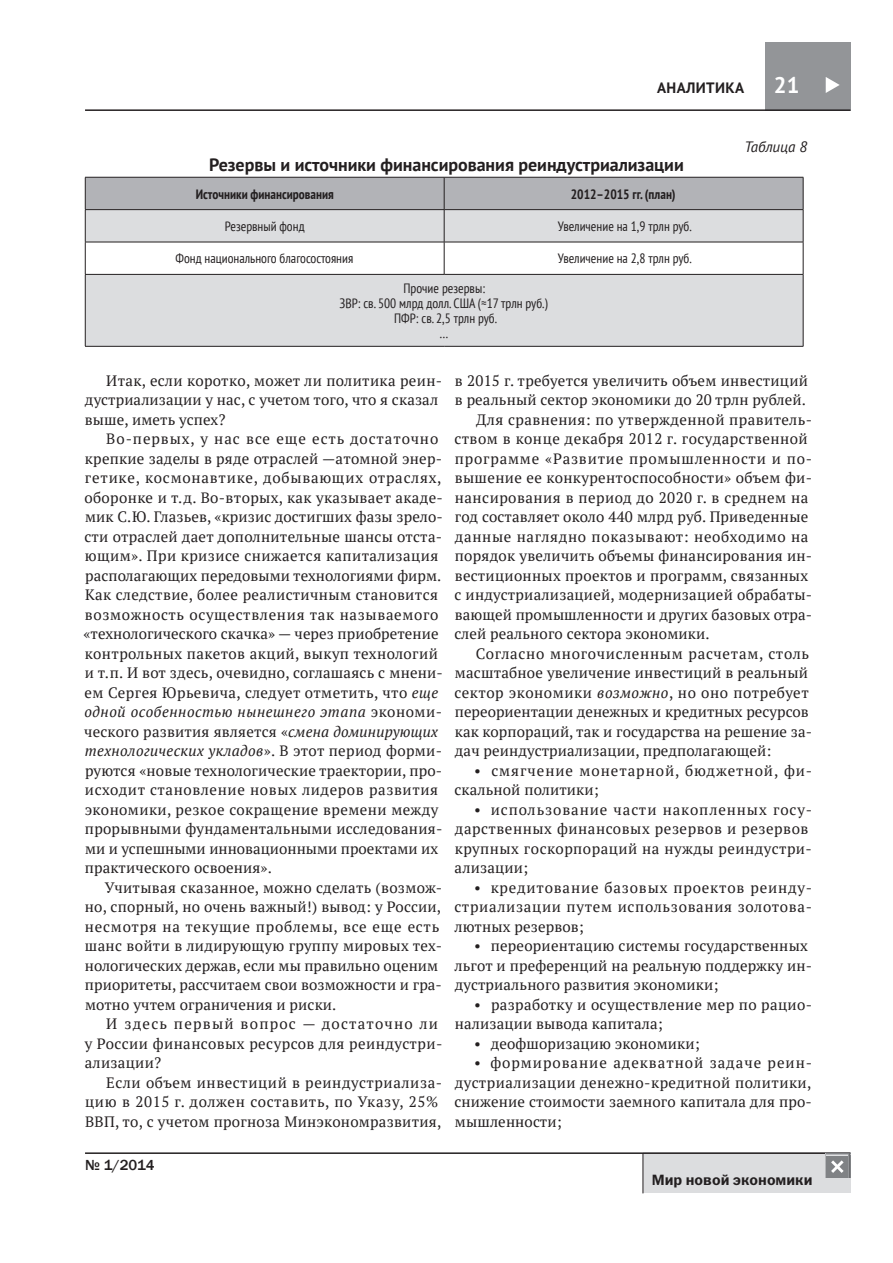
<style>
.page{position:relative;width:893px;height:1263px;background:#fff}
.page>*{position:absolute;margin:0;border:0;box-sizing:border-box;transform-origin:0 0}
.t1{font:700 22.5px "PT Sans";color:#fff}
.t2{font:700 18px "PT Sans";letter-spacing:-.005em;color:#231f20}
.t3{font:15px/19.5px "PT Serif";letter-spacing:.015em;color:#231f20}
.t4{font:15px/19.5px "PT Serif";letter-spacing:.035em;color:#231f20}
.t5{font:15px/19.5px "PT Serif";letter-spacing:.04em;color:#231f20}
.t6{font:15px/19.5px "PT Serif";letter-spacing:.065em;color:#231f20}
.t7{font:15px "PT Serif";letter-spacing:.045em;color:#231f20}
.t8{font:15px "PT Serif";letter-spacing:.055em;color:#231f20}
.t9{font:15px "PT Serif";letter-spacing:.05em;color:#231f20}
.t10{font:15px "Franklin Gothic Demi C";color:#231f20}
.t11{font:700 15px "PT Sans";color:#231f20}
.t12{font:italic 15px "PT Sans";letter-spacing:-.005em;color:#231f20}
.t13{font:500 15px "Franklin Gothic";color:#231f20}
.t14{font:condensed 13.5px/14.9px "PT Sans";color:#231f20;text-align:center}
.t15{font:700 condensed 13.5px "PT Sans";color:#231f20}
.s1{font-style:italic}
</style>
<div class="page">
<div style="left:765px;top:43px;width:85px;height:68px;background:#939598"></div>
<hr style="left:85px;top:109px;width:765px;height:2px;background:#231f20">
<div style="left:643px;top:1152px;width:207px;height:41px;background:#dcdddf"></div>
<hr style="left:643px;top:1153px;width:1px;height:40px;background:#231f20">
<hr style="left:85px;top:1152px;width:765px;height:2px;background:#231f20">
<svg style="left:826px;top:77px;width:14px;height:16px"></svg>
<svg style="left:825px;top:1153px;width:25px;height:25px"></svg>
<div style="left:86px;top:178px;width:717px;height:31px;background:#b2b3b7"></div>
<svg style="left:86px;top:210px;width:717px;height:136px;fill:#dcdddf"></svg>
<hr style="left:444px;top:177px;width:1px;height:32px;background:#231f20">
<hr style="left:803px;top:177px;width:1px;height:32px;background:#231f20">
<hr style="left:85px;top:210px;width:1px;height:32px;background:#231f20">
<hr style="left:444px;top:210px;width:1px;height:32px;background:#231f20">
<hr style="left:803px;top:210px;width:1px;height:32px;background:#231f20">
<hr style="left:85px;top:242px;width:359px;height:1px;background:#231f20">
<hr style="left:85px;top:242px;width:1px;height:32px;background:#231f20">
<hr style="left:444px;top:242px;width:359px;height:1px;background:#231f20">
<hr style="left:444px;top:242px;width:1px;height:32px;background:#231f20">
<hr style="left:803px;top:242px;width:1px;height:32px;background:#231f20">
<hr style="left:85px;top:274px;width:359px;height:1px;background:#231f20">
<hr style="left:85px;top:275px;width:1px;height:71px;background:#231f20">
<hr style="left:444px;top:274px;width:359px;height:1px;background:#231f20">
<hr style="left:803px;top:275px;width:1px;height:71px;background:#231f20">
<hr style="left:85px;top:346px;width:359px;height:1px;background:#231f20">
<hr style="left:444px;top:346px;width:359px;height:1px;background:#231f20">
<hr style="left:85px;top:177px;width:359px;height:1px;background:#231f20">
<hr style="left:85px;top:177px;width:1px;height:32px;background:#231f20">
<hr style="left:444px;top:177px;width:359px;height:1px;background:#231f20">
<hr style="left:85px;top:209px;width:359px;height:1px;background:#231f20">
<hr style="left:444px;top:209px;width:359px;height:1px;background:#231f20">
<p class="t11" style="left:657px;top:78px;width:11px">АНА</p>
<p class="t11" style="left:686px;top:78px;width:21px">ЛИТИКА</p>
<h1 class="t1" style="left:774px;top:70px;width:27px">21</h1>
<p class="t2" style="left:209px;top:153px;width:476px">Резервы и источники финансирования реиндустриализации</p>
<p class="t15" style="left:196px;top:185px;width:140px">Источники финансирования</p>
<p class="t15" style="left:571px;top:185px;width:106px">2012–2015 гг. (план)</p>
<p class="t14" style="left:225px;top:219px;width:81px">Резервный фонд</p>
<p class="t14" style="left:558px;top:219px;width:135px">Увеличение на 1,9 трлн руб.</p>
<p class="t14" style="left:176px;top:251px;width:179px">Фонд национального благосостояния</p>
<p class="t14" style="left:558px;top:251px;width:135px">Увеличение на 2,8 трлн руб.</p>
<p class="t14" style="left:340px;top:281px;width:210px">Прочие резервы:<br>ЗВР: св. 500 млрд долл. США (≈17 трлн руб.)<br>ПФР: св. 2,5 трлн руб.<br>…</p>
<p class="t12" style="left:745px;top:137px;width:64px">Таблица 8</p>
<p class="t3" style="left:85px;top:370px;width:359px;text-indent:21px">Итак, если коротко, может ли политика реин&shy;дустриализации у нас, с учетом того, что я сказал выше, иметь успех?</p>
<p class="t3" style="left:83px;top:429px;width:361px;text-indent:23px">Во-первых, у нас все еще есть достаточно крепкие заделы в ряде отраслей —атомной энер&shy;гетике, космонавтике, добывающих отраслях, оборонке и т.д. Во-вторых, как указывает акаде&shy;мик С.Ю. Глазьев, «кризис достигших фазы зрело&shy;сти отраслей дает дополнительные шансы отста&shy;ющим». При кризисе снижается капитализация располагающих передовыми технологиями фирм.<br>Как следствие, более реалистичным становится возможность осуществления так называемого «технологического скачка» — через приобретение контрольных пакетов акций, выкуп технологий и т.п. И вот здесь, очевидно, соглашаясь с мнени&shy;ем Сергея Юрьевича, следует отметить, что <span class="s1">еще одной особенностью нынешнего этапа</span> экономи&shy;ческого развития является «<span class="s1">смена доминирующих технологических укладов</span>». В этот период форми&shy;руются «новые технологические траектории, про&shy;исходит становление новых лидеров развития экономики, резкое сокращение времени между прорывными фундаментальными исследования&shy;ми и успешными инновационными проектами их практического освоения».</p>
<p class="t3" style="left:85px;top:877px;width:359px;text-indent:20px">Учитывая сказанное, можно сделать (возмож&shy;но, спорный, но очень важный!) вывод: у России, несмотря на текущие проблемы, все еще есть шанс войти в лидирующую группу мировых тех&shy;нологических держав, если мы правильно оценим приоритеты, рассчитаем свои возможности и гра&shy;мотно учтем ограничения и риски.</p>
<p class="t3" style="left:85px;top:1014px;width:359px;text-indent:22px">И здесь первый вопрос — достаточно ли у России финансовых ресурсов для реиндустри&shy;ализации?</p>
<p class="t5" style="left:85px;top:1072px;width:359px;text-indent:21px">Если объем инвестиций в реиндустриализа&shy;цию в 2015 г. должен составить, по Указу, 25%<br>ВВП, то, с учетом прогноза Минэкономразвития,</p>
<p class="t13" style="left:85px;top:1156px;width:71px">№ 1/2014</p>
<p class="t3" style="left:455px;top:370px;width:355px">в 2015 г. требуется увеличить объем инвестиций</p>
<p class="t3" style="left:455px;top:390px;width:353px">в реальный сектор экономики до 20 трлн рублей.</p>
<p class="t3" style="left:476px;top:409px;width:338px">Для сравнения: по утвержденной правитель-</p>
<p class="t4" style="left:454px;top:429px;width:355px">ством в конце декабря 2012 г. государственной</p>
<p class="t8" style="left:455px;top:448px;width:359px">программе «Развитие промышленности и по-</p>
<p class="t3" style="left:455px;top:468px;width:359px">вышение ее конкурентоспособности» объем фи-</p>
<p class="t3" style="left:455px;top:487px;width:355px">нансирования в период до 2020 г. в среднем на</p>
<p class="t3" style="left:455px;top:507px;width:355px">год составляет около 440 млрд руб. Приведенные</p>
<p class="t7" style="left:455px;top:526px;width:355px">данные наглядно показывают: необходимо на</p>
<p class="t3" style="left:455px;top:546px;width:359px">порядок увеличить объемы финансирования ин-</p>
<p class="t3" style="left:455px;top:565px;width:355px">вестиционных проектов и программ, связанных</p>
<p class="t3" style="left:454px;top:585px;width:359px">с индустриализацией, модернизацией обрабаты-</p>
<p class="t3" style="left:455px;top:604px;width:359px">вающей промышленности и других базовых отра-</p>
<p class="t3" style="left:454px;top:624px;width:257px">слей реального сектора экономики.</p>
<p class="t9" style="left:476px;top:643px;width:335px">Согласно многочисленным расчетам, столь</p>
<p class="t3" style="left:455px;top:663px;width:354px">масштабное увеличение инвестиций в реальный</p>
<p class="t5" style="left:454px;top:682px;width:356px">сектор экономики <span class="s1">возможно</span>, но оно потребует</p>
<p class="t3" style="left:455px;top:702px;width:355px">переориентации денежных и кредитных ресурсов</p>
<p class="t3" style="left:455px;top:721px;width:359px">как корпораций, так и государства на решение за-</p>
<p class="t3" style="left:455px;top:741px;width:318px">дач реиндустриализации, предполагающей:</p>
<p class="t6" style="left:454px;top:760px;width:359px;text-indent:20px">• cмягчение монетарной, бюджетной, фи&shy;скальной политики;</p>
<p class="t4" style="left:455px;top:799px;width:359px;text-indent:20px">• использование части накопленных госу&shy;дарственных финансовых резервов и резервов крупных госкорпораций на нужды реиндустри&shy;ализации;</p>
<p class="t3" style="left:454px;top:877px;width:359px;text-align:justify;text-indent:20px">• кредитование базовых проектов реинду&shy;стриализации путем использования золотова&shy;лютных резервов;</p>
<p class="t3" style="left:455px;top:936px;width:359px;text-indent:20px">• переориентацию системы государственных льгот и преференций на реальную поддержку ин&shy;дустриального развития экономики;</p>
<p class="t3" style="left:455px;top:994px;width:359px;text-indent:19px">• разработку и осуществление мер по рацио&shy;нализации вывода капитала;</p>
<p class="t3" style="left:474px;top:1033px;width:227px">• деофшоризацию экономики;</p>
<p class="t3" style="left:454px;top:1053px;width:359px;text-align:justify;text-indent:20px">• формирование адекватной задаче реин&shy;дустриализации денежно-кредитной политики, снижение стоимости заемного капитала для про&shy;мышленности;</p>
<p class="t10" style="left:652px;top:1171px;width:162px">Мир новой экономики</p>
</div>
